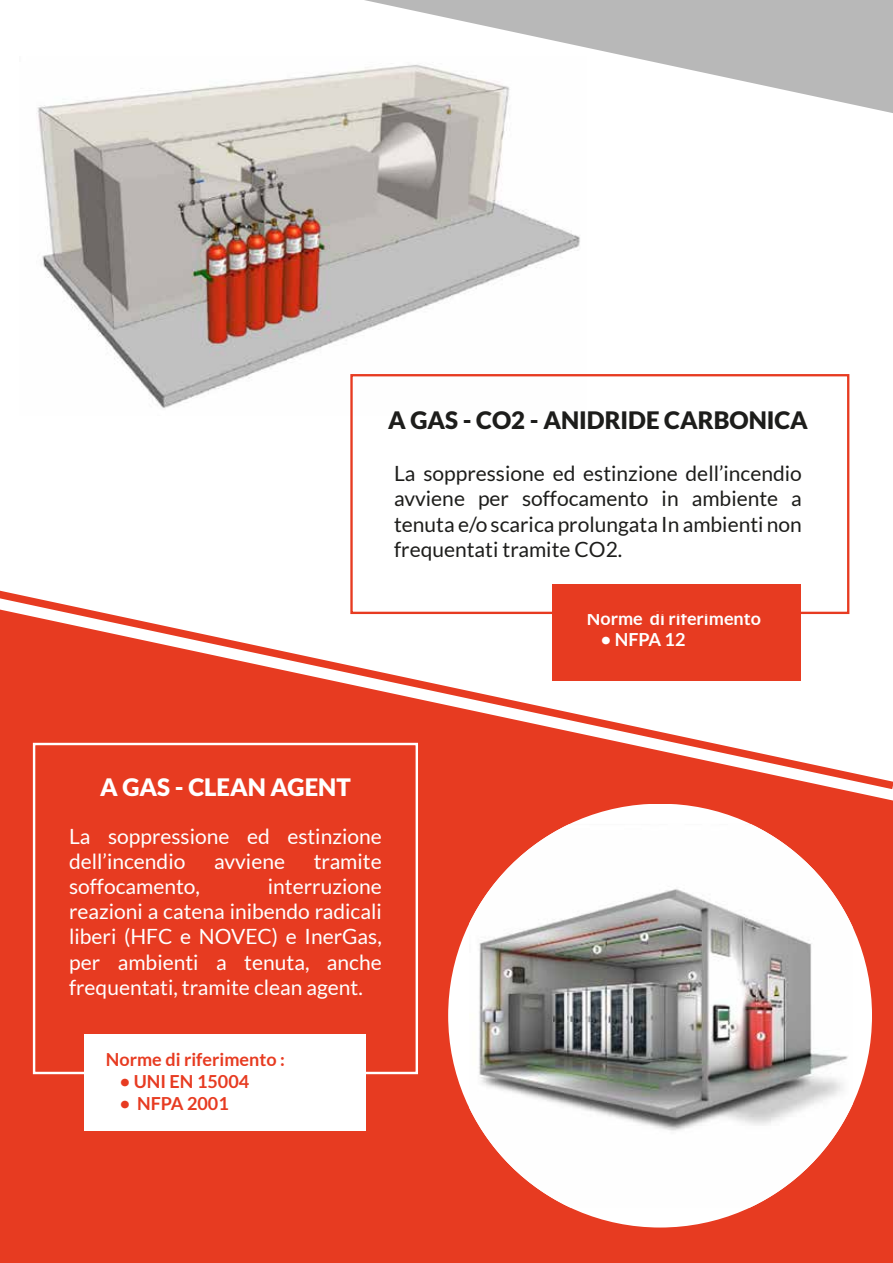
<style>
.page{position:relative;width:893px;height:1263px;background:#fff}
.page>*{position:absolute;margin:0;border:0;box-sizing:border-box;transform-origin:0 0}
.t1{font:900 24px "Lato";color:#1d1d1b}
.t2{font:900 24px "Lato";color:#fff}
.t3{font:21px/25.2px "Lato";color:#fff}
.t4{font:21px/25.2px "Lato";color:#1d1d1b;text-align:justify}
.t5{font:700 18px "Lato";color:#e73b21}
.t6{font:700 18px "Lato";color:#fff}
</style>
<div class="page">
<div style="left:0;top:794px;width:893px;height:469px;background:#e73b21"></div>
<svg style="left:0;top:395px;width:893px;height:399px"></svg>
<div style="left:553px;top:584px;width:248px;height:97px;background:#e73b21"></div>
<div style="left:448px;top:804px;width:424px;height:423px;background:#fff;border-radius:212px"></div>
<img style="left:469px;top:824px;width:384px;height:383px">
<div style="left:85px;top:1034px;width:281px;height:96px;background:#fff"></div>
<div style="left:33px;top:743px;width:385px;height:331px;border:2px solid #fff"></div>
<svg style="left:365px;top:0;width:528px;height:113px;fill:#b8b8b8"></svg>
<img style="left:19px;top:57px;width:568px;height:358px">
<div style="left:350px;top:374px;width:499px;height:240px;border:2px solid #e73b21"></div>
<p class="t1" style="left:388px;top:407px;width:421px">A GAS - CO2 - ANIDRIDE CARBONICA</p>
<p class="t4" style="left:394px;top:461px;width:409px">La soppressione ed estinzione dell’incendio avviene per soffocamento in ambiente a tenuta e/o scarica prolungata In ambienti non frequentati tramite CO2.</p>
<p class="t2" style="left:100px;top:773px;width:252px">A GAS - CLEAN AGENT</p>
<p class="t3" style="left:69px;top:823px;width:314px">La soppressione ed estinzione dell’incendio</p>
<p class="t3" style="left:214px;top:848px;width:72px">avviene</p>
<p class="t3" style="left:314px;top:848px;width:69px">tramite</p>
<p class="t3" style="left:69px;top:873px;width:314px;text-align:justify;text-indent:199px">interruzione reazioni a catena inibendo radicali liberi (HFC e NOVEC) e InerGas, per ambienti a tenuta, anche frequentati, tramite clean agent.</p>
<p class="t3" style="left:69px;top:873px;width:132px">soffocamento,</p>
<p class="t5" style="left:106px;top:1049px;width:180px">Norme di riferimento :</p>
<p class="t5" style="left:120px;top:1071px;width:131px">• UNI EN 15004</p>
<p class="t5" style="left:120px;top:1093px;width:110px">• NFPA 2001</p>
<p class="t6" style="left:587px;top:608px;width:176px">Norme di riferimento</p>
<p class="t6" style="left:601px;top:629px;width:86px">• NFPA 12</p>
</div>
